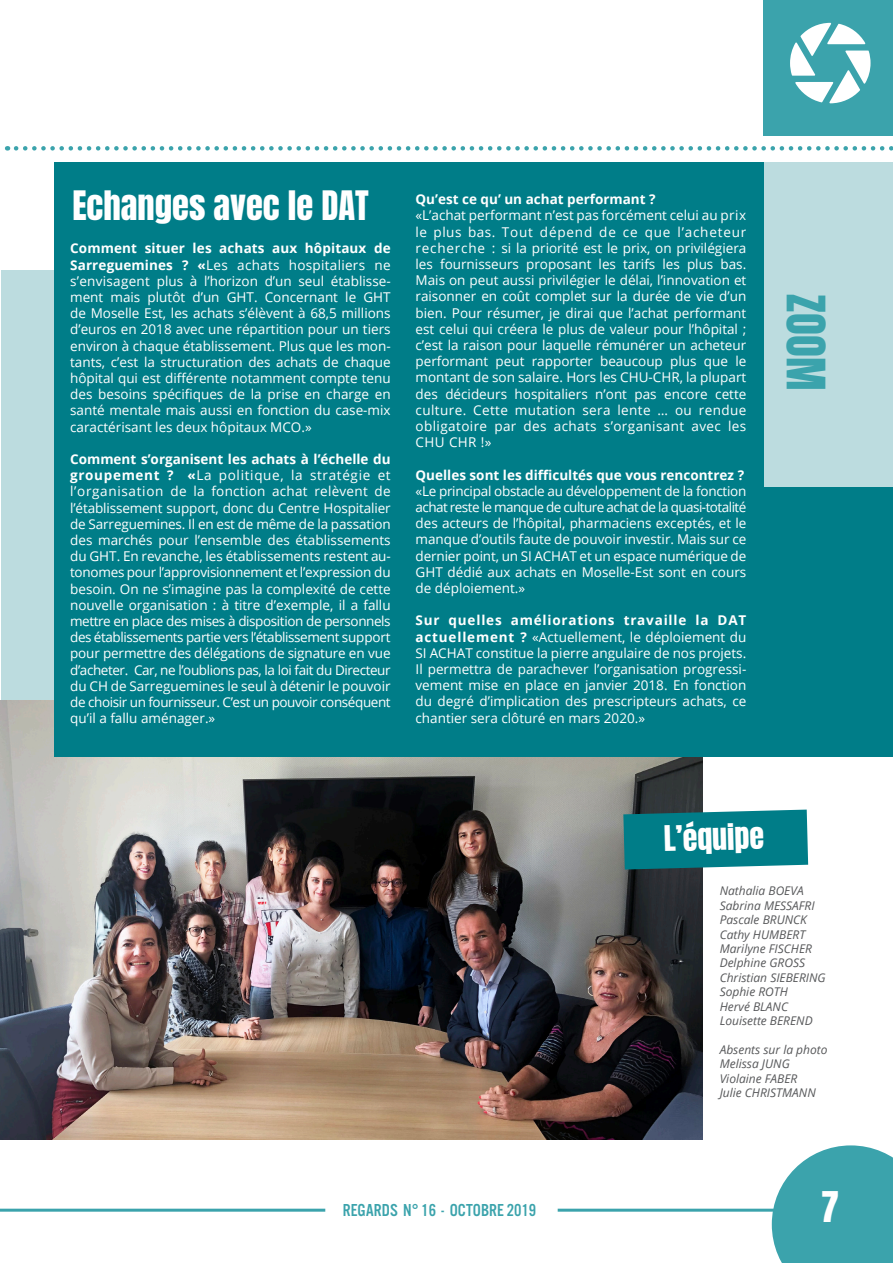
<style>
.page{position:relative;width:893px;height:1263px;background:#fff}
.page>*{position:absolute;margin:0;border:0;box-sizing:border-box;transform-origin:0 0}
.t1{font:45px "Anton";color:#3ba3ac}
.t2{font:36px "Anton";color:#fff}
.t3{font:34.5px "Anton";color:#fff}
.t4{font:30px "Anton";color:#fff}
.t5{font:18px "Alternate Got No 3 D";color:#3ba3ac}
.t6{font:13.5px/16.2px "Open Sans";color:#fff;text-align:justify}
.t7{font:700 13.5px "Open Sans";color:#fff}
.t8{font:italic 12px/14.4px "Open Sans";color:#57585a}
.s1{font-weight:700}
</style>
<div class="page">
<div style="left:1px;top:270px;width:146px;height:430px;background:#bcdcdf"></div>
<img style="left:0;top:701px;width:702px;height:438px">
<div style="left:54px;top:162px;width:839px;height:594px;background:#007d88"></div>
<div style="left:764px;top:162px;width:129px;height:325px;background:#bcdcdf"></div>
<div style="left:764px;top:0;width:129px;height:136px;background:#3ba3ac"></div>
<svg style="left:16px;top:146px;width:877px;height:5px"></svg>
<svg style="left:790px;top:23px;width:80px;height:80px"></svg>
<hr style="left:0;top:1209px;width:325px;height:3px;background:#3ba3ac">
<svg style="left:772px;top:1145px;width:121px;height:118px"></svg>
<hr style="left:558px;top:1209px;width:302px;height:3px;background:#3ba3ac">
<svg style="left:623px;top:809px;width:185px;height:60px"></svg>
<h3 class="t3" style="left:72px;top:188px;width:298px">Echanges avec le DAT</h3>
<p class="t6" style="left:70px;top:240px;width:322px"><span class="s1">Comment situer les achats aux hôpitaux de Sarreguemines ? «</span>Les achats hospitaliers ne s’envisagent plus à l’horizon d’un seul établisse&shy;ment mais plutôt d’un GHT. Concernant le GHT de Moselle Est, les achats s’élèvent à 68,5 millions d’euros en 2018 avec une répartition pour un tiers environ à chaque établissement. Plus que les mon&shy;tants, c’est la structuration des achats de chaque hôpital qui est différente notamment compte tenu des besoins spécifiques de la prise en charge en santé mentale mais aussi en fonction du case-mix caractérisant les deux hôpitaux MCO.»</p>
<p class="t6" style="left:70px;top:451px;width:322px"><span class="s1">Comment s’organisent les achats à l’échelle du groupement ? «</span>La politique, la stratégie et l’organisation de la fonction achat relèvent de l’établissement support, donc du Centre Hospitalier de Sarreguemines. Il en est de même de la passation des marchés pour l’ensemble des établissements du GHT. En revanche, les établissements restent au&shy;tonomes pour l’approvisionnement et l’expression du besoin. On ne s’imagine pas la complexité de cette nouvelle organisation : à titre d’exemple, il a fallu mettre en place des mises à disposition de personnels des établissements partie vers l’établissement support pour permettre des délégations de signature en vue d’acheter. Car, ne l’oublions pas, la loi fait du Directeur du CH de Sarreguemines le seul à détenir le pouvoir de choisir un fournisseur. C’est un pouvoir conséquent qu’il a fallu aménager.»</p>
<p class="t7" style="left:416px;top:190px;width:242px">Qu’est ce qu’ un achat performant ?</p>
<p class="t6" style="left:416px;top:207px;width:332px">«L’achat performant n’est pas forcément celui au prix le plus bas. Tout dépend de ce que l’acheteur recherche : si la priorité est le prix, on privilégiera les fournisseurs proposant les tarifs les plus bas.<br>Mais on peut aussi privilégier le délai, l’innovation et raisonner en coût complet sur la durée de vie d’un bien. Pour résumer, je dirai que l’achat performant est celui qui créera le plus de valeur pour l’hôpital ; c’est la raison pour laquelle rémunérer un acheteur performant peut rapporter beaucoup plus que le montant de son salaire. Hors les CHU-CHR, la plupart des décideurs hospitaliers n’ont pas encore cette culture. Cette mutation sera lente … ou rendue obligatoire par des achats s’organisant avec les CHU CHR !»</p>
<p class="t7" style="left:416px;top:465px;width:330px">Quelles sont les difficultés que vous rencontrez ?</p>
<p class="t6" style="left:416px;top:482px;width:332px">«Le principal obstacle au développement de la fonction achat reste le manque de culture achat de la quasi-totalité des acteurs de l’hôpital, pharmaciens exceptés, et le manque d’outils faute de pouvoir investir. Mais sur ce dernier point, un SI ACHAT et un espace numérique de GHT dédié aux achats en Moselle-Est sont en cours de déploiement.»</p>
<p class="t6" style="left:416px;top:612px;width:332px"><span class="s1">Sur quelles améliorations travaille la DAT actuellement ?</span> «Actuellement, le déploiement du SI ACHAT constitue la pierre angulaire de nos projets.<br>Il permettra de parachever l’organisation progressi&shy;vement mise en place en janvier 2018. En fonction du degré d’implication des prescripteurs achats, ce chantier sera clôturé en mars 2020.»</p>
<h1 class="t1" style="left:829px;top:294px;width:97px;rotate:90deg">ZOOM</h1>
<h3 class="t4" style="left:664px;top:823px;width:102px;rotate:-1deg">L’équipe</h3>
<p class="t8" style="left:720px;top:883px;width:108px">Nathalia BOEVA<br>Sabrina MESSAFRI<br>Pascale BRUNCK<br>Cathy HUMBERT<br>Marilyne FISCHER<br>Delphine GROSS<br>Christian SIEBERING<br>Sophie ROTH<br>Hervé BLANC<br>Louisette BEREND</p>
<p class="t8" style="left:720px;top:1042px;width:109px">Absents sur la photo<br>Melissa JUNG<br>Violaine FABER<br>Julie CHRISTMANN</p>
<h3 class="t5" style="left:343px;top:1201px;width:195px">REGARDS N° 16 - OCTOBRE 2019</h3>
<h2 class="t2" style="left:821px;top:1189px;width:19px">7</h2>
</div>
